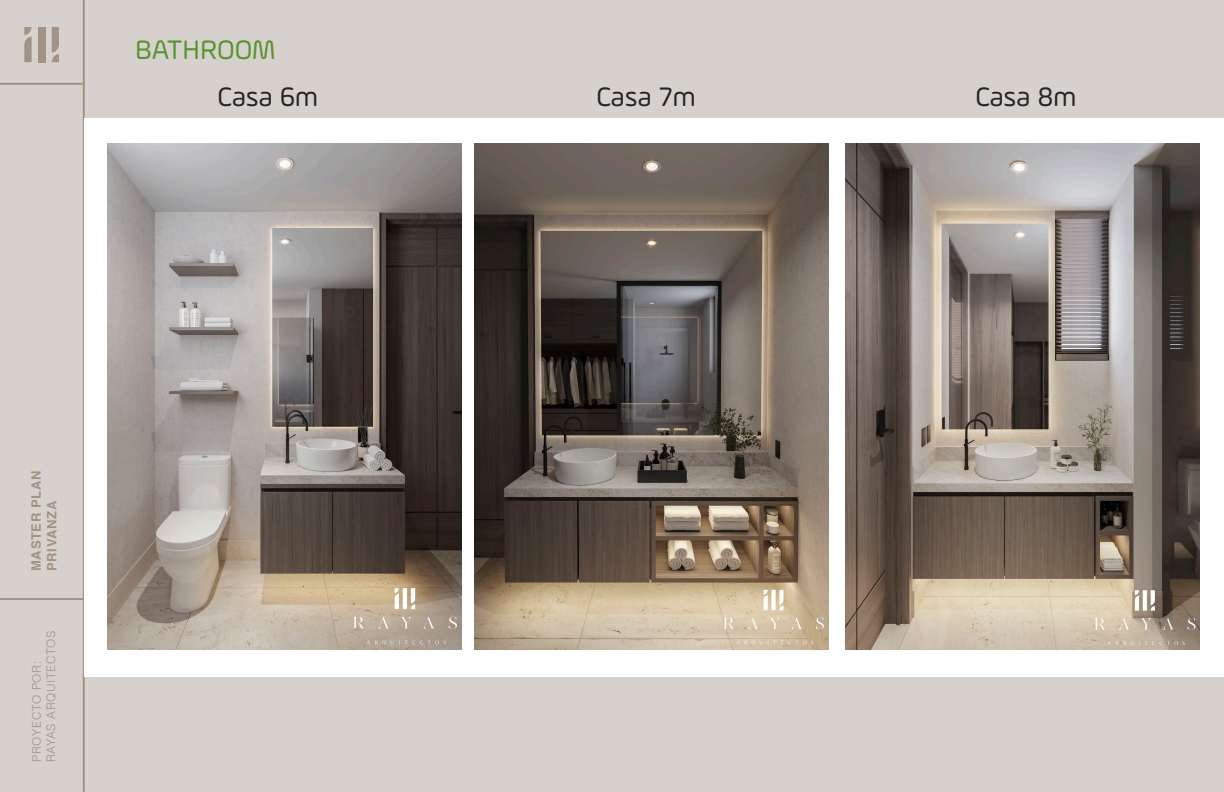
<style>
.page{position:relative;width:1224px;height:792px;background:#d6d1cc}
.page>*{position:absolute;margin:0;border:0;box-sizing:border-box;transform-origin:0 0}
.t1{font:28.4px "Ample Soft Pro";color:#252525}
.t2{font:28.4px "Ample Soft Pro";color:#589331}
.t3{font:700 13px/15.6px "Helvetica";letter-spacing:.05em;color:#a39385}
.t4{font:300 11.8px/14.2px "Helvetica";letter-spacing:.05em;color:#a39385}
</style>
<div class="page">
<svg style="left:0;top:0;width:85px;height:792px"></svg>
<div style="left:85px;top:118px;width:1139px;height:559px;background:#fff"></div>
<img style="left:107px;top:144px;width:355px;height:506px">
<img style="left:475px;top:144px;width:354px;height:506px">
<img style="left:845px;top:144px;width:354px;height:506px">
<h1 class="t2" style="left:135px;top:31px;width:142px">BATHROOM</h1>
<h1 class="t1" style="left:217px;top:78px;width:102px">Casa 6m</h1>
<h1 class="t1" style="left:596px;top:78px;width:101px">Casa 7m</h1>
<h1 class="t1" style="left:975px;top:78px;width:103px">Casa 8m</h1>
<p class="t3" style="left:29px;top:571px;width:102px;rotate:-90deg">MASTER PLAN<br>PRIVANZA</p>
<p class="t4" style="left:29px;top:762px;width:133px;rotate:-90deg">PROYECTO POR:<br>RAYAS ARQUITECTOS</p>
</div>
